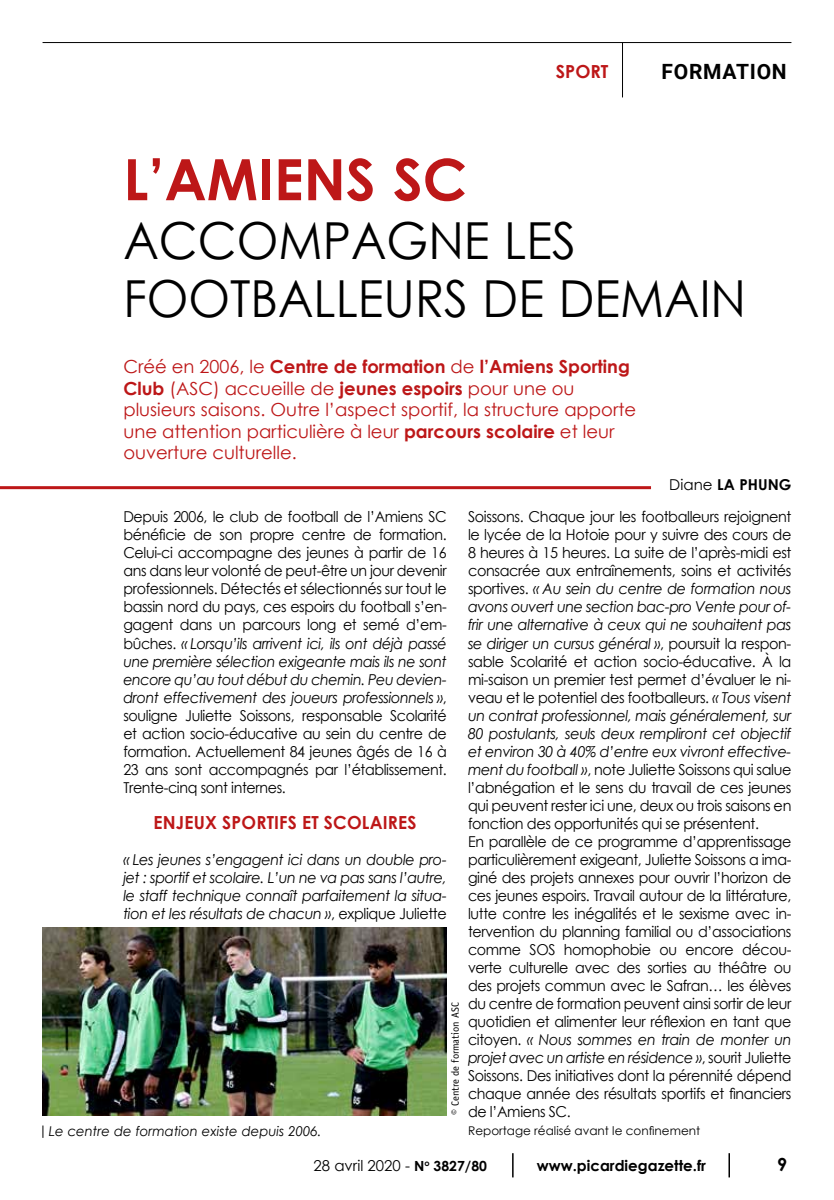
<style>
.page{position:relative;width:834px;height:1200px;background:#fff}
.page>*{position:absolute;margin:0;border:0;box-sizing:border-box;transform-origin:0 0}
.t1{font:700 57px "Century Gothic";color:#bd1718}
.t2{font:51px/58.5px "Century Gothic";color:#000;scale:.94 1}
.t3{font:700 21px "Roboto";letter-spacing:.035em;color:#000}
.t4{font:18px/21.6px "Century Gothic";color:#bd1718}
.t5{font:700 18px "Century Gothic";letter-spacing:.01em;color:#bd1718}
.t6{font:700 18px "Century Gothic";color:#000}
.t7{font:15px/18px "Century Gothic";letter-spacing:-.025em;color:#000;scale:.96 1}
.t8{font:15px/18px "Century Gothic";letter-spacing:-.025em;color:#000;text-align:justify;scale:.95 1}
.t9{font:italic 15px/18px "Century Gothic";letter-spacing:-.025em;color:#000;text-align:justify;scale:.96 1}
.t10{font:700 15px "Century Gothic";color:#000}
.t11{font:15px "Century Gothic";color:#000}
.t12{font:italic 13.5px "Century Gothic";color:#000}
.t13{font:12px "Century Gothic";color:#000}
.t14{font:10.5px "Officina Sans";color:#000}
.s1{font-weight:700}
.s2{font-weight:400}
.s3{font-style:italic}
.s4{font-style:normal}
.s5{font-weight:700;font-size:13.95px}
</style>
<div class="page">
<hr style="left:43px;top:42px;width:748px;height:1px;background:#000">
<hr style="left:622px;top:43px;width:1px;height:54px;background:#000">
<svg style="left:728px;top:1153px;width:1px;height:24px"></svg>
<svg style="left:512px;top:1153px;width:1px;height:24px"></svg>
<hr style="left:0;top:486px;width:651px;height:3px;background:#bd1718">
<svg style="left:43px;top:1125px;width:1px;height:12px"></svg>
<img style="left:43px;top:927px;width:403px;height:187px">
<p class="t5" style="left:555px;top:57px;width:54px">SPORT</p>
<h3 class="t3" style="left:661px;top:56px;width:127px">FORMATION</h3>
<h1 class="t1" style="left:123px;top:136px;width:345px">L’AMIENS SC</h1>
<h2 class="t2" style="left:123px;top:210px;width:663px">ACCOMPAGNE LES<br>FOOTBALLEURS DE DEMAIN</h2>
<p class="t4" style="left:123px;top:355px;width:514px">Créé en 2006, le <span class="s1">Centre de formation</span> de <span class="s1">l’Amiens Sporting Club</span> (ASC) accueille de <span class="s1">jeunes espoirs</span> pour une ou plusieurs saisons. Outre l’aspect sportif, la structure apporte une attention particulière à leur <span class="s1">parcours scolaire</span> et leur ouverture culturelle.</p>
<p class="t10" style="left:669px;top:473px;width:124px"><span class="s2">Diane</span> LA PHUNG</p>
<p class="t8" style="left:123px;top:507px;width:342px">Depuis 2006, le club de football de l’Amiens SC bénéficie de son propre centre de formation.<br>Celui-ci accompagne des jeunes à partir de 16 ans dans leur volonté de peut-être un jour devenir professionnels. Détectés et sélectionnés sur tout le bassin nord du pays, ces espoirs du football s’en&shy;gagent dans un parcours long et semé d’em&shy;bûches. <span class="s3">« Lorsqu’ils arrivent ici, ils ont déjà passé une première sélection exigeante mais ils ne sont encore qu’au tout début du chemin. Peu devien&shy;dront effectivement des joueurs professionnels »</span>, souligne Juliette Soissons, responsable Scolarité et action socio-éducative au sein du centre de formation. Actuellement 84 jeunes âgés de 16 à 23 ans sont accompagnés par l’établissement.<br>Trente-cinq sont internes.</p>
<p class="t5" style="left:154px;top:808px;width:264px">ENJEUX SPORTIFS ET SCOLAIRES</p>
<p class="t9" style="left:123px;top:849px;width:338px">« Les jeunes s’engagent ici dans un double pro&shy;jet : sportif et scolaire. L’un ne va pas sans l’autre, le staff technique connaît parfaitement la situa&shy;tion et les résultats de chacun »<span class="s4">, explique Juliette</span></p>
<p class="t14" style="left:449px;top:1114px;width:114px;rotate:-90deg">© Centre de formation ASC</p>
<p class="t7" style="left:468px;top:507px;width:338px">Soissons. Chaque jour les footballeurs rejoignent le lycée de la Hotoie pour y suivre des cours de 8 heures à 15 heures. La suite de l’après-midi est consacrée aux entraînements, soins et activités sportives. <span class="s3">« Au sein du centre de formation nous avons ouvert une section bac-pro Vente pour of&shy;frir une alternative à ceux qui ne souhaitent pas se diriger un cursus général »</span>, poursuit la respon&shy;sable Scolarité et action socio-éducative. À la mi-saison un premier test permet d’évaluer le ni&shy;veau et le potentiel des footballeurs. <span class="s3">« Tous visent un contrat professionnel, mais généralement, sur 80 postulants, seuls deux rempliront cet objectif et environ 30 à 40% d’entre eux vivront effective&shy;ment du football »</span>, note Juliette Soissons qui salue l’abnégation et le sens du travail de ces jeunes qui peuvent rester ici une, deux ou trois saisons en fonction des opportunités qui se présentent.<br>En parallèle de ce programme d’apprentissage particulièrement exigeant, Juliette Soissons a ima&shy;giné des projets annexes pour ouvrir l’horizon de ces jeunes espoirs. Travail autour de la littérature, lutte contre les inégalités et le sexisme avec in&shy;tervention du planning familial ou d’associations comme SOS homophobie ou encore décou&shy;verte culturelle avec des sorties au théâtre ou des projets commun avec le Safran… les élèves du centre de formation peuvent ainsi sortir de leur quotidien et alimenter leur réflexion en tant que citoyen. <span class="s3">« Nous sommes en train de monter un projet avec un artiste en résidence »</span>, sourit Juliette Soissons. Des initiatives dont la pérennité dépend chaque année des résultats sportifs et financiers de l’Amiens SC.</p>
<p class="t12" style="left:49px;top:1120px;width:274px">Le centre de formation existe depuis 2006.</p>
<p class="t13" style="left:468px;top:1121px;width:234px">Reportage réalisé avant le confinement</p>
<p class="t11" style="left:313px;top:1154px;width:175px">28 avril 2020 - <span class="s5">N</span><sup>o</sup> <span class="s5">3827/80</span></p>
<p class="t10" style="left:536px;top:1154px;width:171px">www.picardiegazette.fr</p>
<p class="t6" style="left:777px;top:1150px;width:12px">9</p>
</div>
